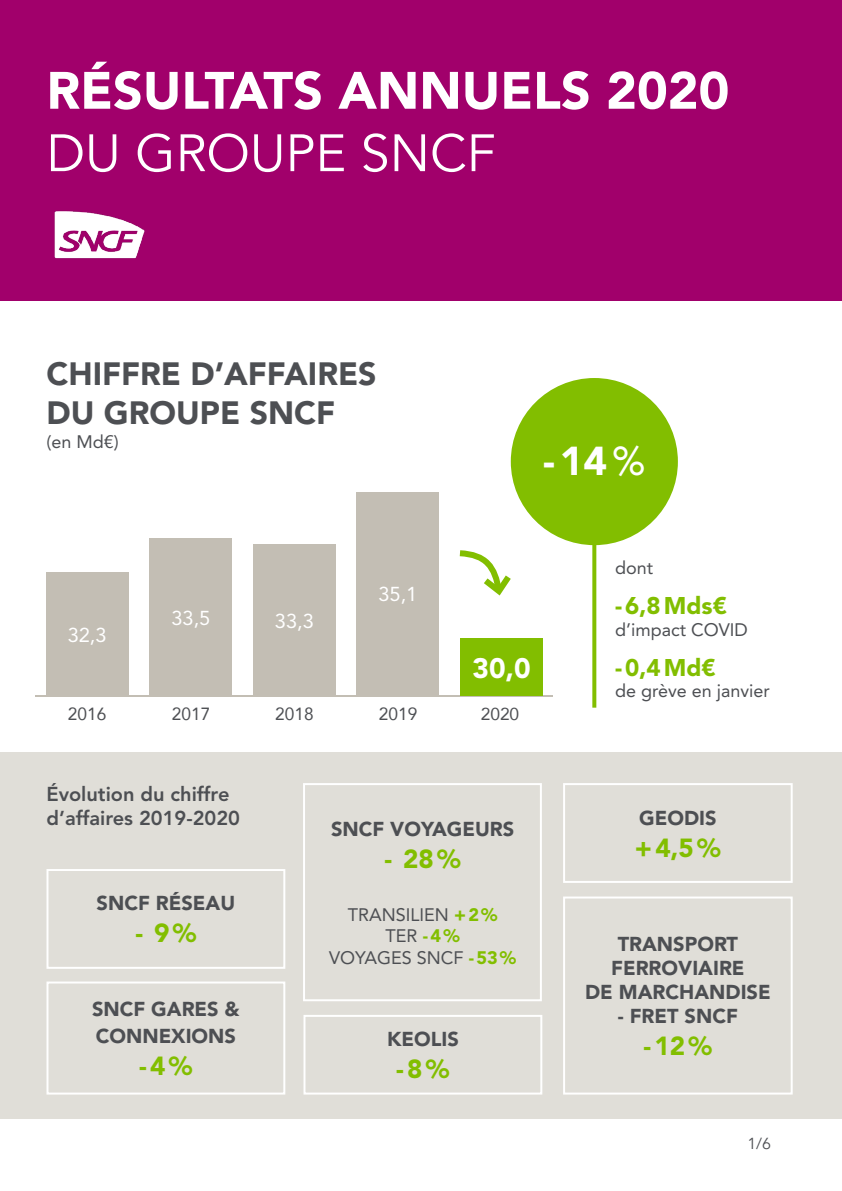
<style>
.page{position:relative;width:842px;height:1191px;background:#fff}
.page>*{position:absolute;margin:0;border:0;box-sizing:border-box;transform-origin:0 0}
.t1{font:900 52px/62.4px "Avenir";color:#fff}
.t2{font:900 40px "Avenir LT Std";color:#fff}
.t3{font:900 32px/38.4px "Avenir LT Std";color:#4d4f53}
.t4{font:900 28px "Avenir LT Std";color:#fff}
.t5{font:900 26px "Avenir LT Std";color:#82be00}
.t6{font:900 24px "Avenir LT Std";color:#82be00}
.t7{font:900 20px/24px "Avenir LT Std";color:#4d4f53}
.t8{font:800 20px "Avenir LT Std";color:#4d4f53}
.t9{font:20px "Avenir LT Std";color:#fff}
.t10{font:18px "Avenir LT Std";color:#4d4f53}
.t11{font:17.6px "Avenir";color:#4d4f53}
.t12{font:17.2px "Avenir";color:#4d4f53}
.t13{font:16px "Avenir";color:#4d4f53}
.s1{font-weight:400}
.s2{font-weight:900;color:#82be00}
</style>
<div class="page">
<div style="left:0;top:752px;width:842px;height:367px;background:#e0ded8"></div>
<div style="left:511px;top:378px;width:167px;height:167px;background:#82be00;border-radius:50%"></div>
<div style="left:0;top:0;width:842px;height:300px;background:#a1006b"></div>
<hr style="left:36px;top:695px;width:517px;height:2px;background:#c3beb4">
<div style="left:46px;top:572px;width:83px;height:123px;background:#c3beb4"></div>
<div style="left:149px;top:538px;width:83px;height:157px;background:#c3beb4"></div>
<div style="left:253px;top:544px;width:83px;height:151px;background:#c3beb4"></div>
<div style="left:356px;top:492px;width:83px;height:203px;background:#c3beb4"></div>
<div style="left:460px;top:639px;width:83px;height:57px;background:#82be00"></div>
<svg style="left:459px;top:550px;width:52px;height:46px"></svg>
<svg style="left:592px;top:545px;width:4px;height:162px"></svg>
<div style="left:46px;top:869px;width:239px;height:99px;border:2px solid #fff"></div>
<div style="left:303px;top:783px;width:239px;height:218px;border:2px solid #fff"></div>
<div style="left:46px;top:981px;width:239px;height:113px;border:2px solid #fff"></div>
<div style="left:563px;top:896px;width:230px;height:198px;border:2px solid #fff"></div>
<img style="left:54px;top:211px;width:91px;height:48px">
<div style="left:563px;top:783px;width:230px;height:100px;border:2px solid #fff"></div>
<div style="left:303px;top:1014px;width:239px;height:80px;border:2px solid #fff"></div>
<p class="t1" style="left:46px;top:58px;width:684px">RÉSULTATS ANNUELS 2020<br><span class="s1">DU GROUPE SNCF</span></p>
<p class="t3" style="left:46px;top:355px;width:332px">CHIFFRE D’AFFAIRES<br>DU GROUPE SNCF</p>
<p class="t10" style="left:46px;top:431px;width:74px">(en Md€)</p>
<p class="t9" style="left:68px;top:623px;width:40px">32,3</p>
<p class="t9" style="left:171px;top:606px;width:40px">33,5</p>
<p class="t9" style="left:275px;top:609px;width:40px">33,3</p>
<p class="t9" style="left:378px;top:583px;width:40px">35,1</p>
<p class="t11" style="left:68px;top:700px;width:40px">2016</p>
<p class="t11" style="left:172px;top:700px;width:40px">2017</p>
<p class="t11" style="left:275px;top:700px;width:40px">2018</p>
<p class="t11" style="left:379px;top:700px;width:40px">2019</p>
<p class="t2" style="left:543px;top:437px;width:104px">-14<span class="s1">%</span></p>
<p class="t4" style="left:473px;top:651px;width:60px">30,0</p>
<p class="t12" style="left:481px;top:700px;width:40px">2020</p>
<p class="t10" style="left:615px;top:557px;width:40px">dont</p>
<p class="t6" style="left:615px;top:591px;width:113px">-6,8Mds€</p>
<p class="t10" style="left:615px;top:619px;width:134px">d’impact COVID</p>
<p class="t6" style="left:615px;top:653px;width:102px">-0,4Md€</p>
<p class="t10" style="left:615px;top:680px;width:156px">de grève en janvier</p>
<p class="t8" style="left:46px;top:782px;width:184px">Évolution du chiffre</p>
<p class="t8" style="left:46px;top:806px;width:195px">d’affaires 2019-2020</p>
<p class="t7" style="left:639px;top:806px;width:79px">GEODIS</p>
<p class="t5" style="left:635px;top:832px;width:87px">+4,5%</p>
<p class="t7" style="left:331px;top:816px;width:185px">SNCF VOYAGEURS</p>
<p class="t5" style="left:385px;top:843px;width:78px">- 28%</p>
<p class="t10" style="left:348px;top:904px;width:151px">TRANSILIEN <span class="s2">+2%</span></p>
<p class="t10" style="left:386px;top:925px;width:76px">TER <span class="s2">-4%</span></p>
<p class="t10" style="left:329px;top:947px;width:189px">VOYAGES SNCF <span class="s2">-53%</span></p>
<p class="t7" style="left:97px;top:891px;width:140px">SNCF RÉSEAU</p>
<p class="t5" style="left:135px;top:917px;width:62px">- 9%</p>
<p class="t7" style="left:585px;top:932px;width:187px;text-align:center">TRANSPORT<br>FERROVIAIRE<br>DE MARCHANDISE</p>
<p class="t7" style="left:618px;top:1004px;width:121px">- FRET SNCF</p>
<p class="t5" style="left:644px;top:1030px;width:70px">-12%</p>
<p class="t7" style="left:92px;top:996px;width:149px;line-height:26.4px">SNCF GARES &amp;<br>CONNEXIONS</p>
<p class="t5" style="left:139px;top:1050px;width:55px">-4%</p>
<p class="t7" style="left:387px;top:1027px;width:73px">KEOLIS</p>
<p class="t5" style="left:396px;top:1053px;width:55px">-8%</p>
<p class="t13" style="left:747px;top:1134px;width:25px">1/6</p>
</div>
